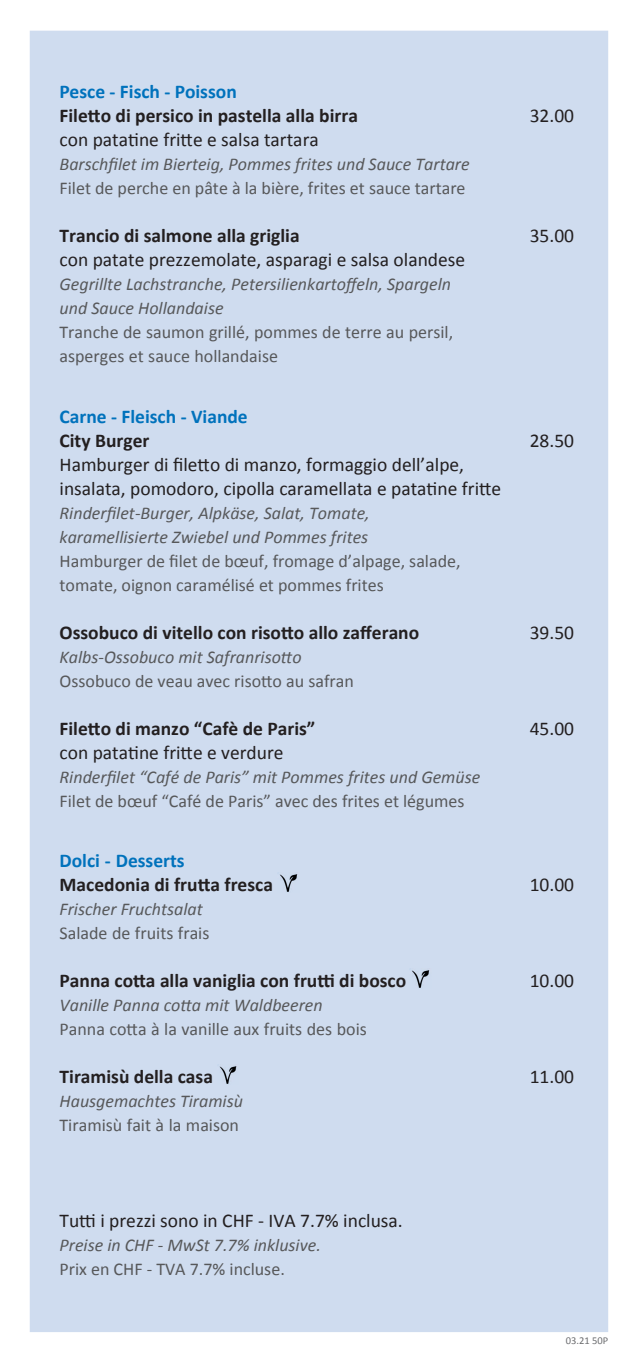
<style>
.page{position:relative;width:638px;height:1361px;background:#fff}
.page>*{position:absolute;margin:0;border:0;box-sizing:border-box;transform-origin:0 0}
.t1{font:19.5px/24px "Calibri";color:#231f20}
.t2{font:700 19.5px "Calibri";color:#231f20}
.t3{font:700 19.5px "Calibri";color:#0072bc}
.t4{font:18px/24px "Calibri";color:#57585a}
.t5{font:italic 18px/24px "Calibri";color:#57585a}
.t6{font:10.5px "Calibri";color:#6c6d70}
</style>
<div class="page">
<div style="left:30px;top:31px;width:578px;height:1301px;background:#cfdcef"></div>
<img style="left:277px;top:872px;width:22px;height:21px">
<img style="left:409px;top:968px;width:22px;height:21px">
<img style="left:217px;top:1064px;width:22px;height:21px">
<p class="t3" style="left:60px;top:78px;width:179px">Pesce - Fisch - Poisson</p>
<p class="t2" style="left:60px;top:102px;width:300px">Filetto di persico in pastella alla birra</p>
<p class="t1" style="left:530px;top:103px;width:46px">32.00</p>
<p class="t1" style="left:60px;top:127px;width:261px">con patatine fritte e salsa tartara</p>
<p class="t5" style="left:60px;top:152px;width:412px">Barschfilet im Bierteig, Pommes frites und Sauce Tartare</p>
<p class="t4" style="left:60px;top:176px;width:407px">Filet de perche en pâte à la bière, frites et sauce tartare</p>
<p class="t2" style="left:60px;top:222px;width:242px">Trancio di salmone alla griglia</p>
<p class="t1" style="left:530px;top:223px;width:46px">35.00</p>
<p class="t1" style="left:60px;top:247px;width:407px">con patate prezzemolate, asparagi e salsa olandese</p>
<p class="t5" style="left:60px;top:272px;width:393px">Gegrillte Lachstranche, Petersilienkartoffeln, Spargeln und Sauce Hollandaise</p>
<p class="t4" style="left:60px;top:320px;width:395px">Tranche de saumon grillé, pommes de terre au persil, asperges et sauce hollandaise</p>
<p class="t3" style="left:60px;top:402px;width:190px">Carne - Fleisch - Viande</p>
<p class="t2" style="left:60px;top:426px;width:91px">City Burger</p>
<p class="t1" style="left:530px;top:427px;width:46px">28.50</p>
<p class="t1" style="left:60px;top:451px;width:443px">Hamburger di filetto di manzo, formaggio dell’alpe, insalata, pomodoro, cipolla caramellata e patatine fritte</p>
<p class="t5" style="left:60px;top:500px;width:312px">Rinderfilet-Burger, Alpkäse, Salat, Tomate, karamellisierte Zwiebel und Pommes frites</p>
<p class="t4" style="left:60px;top:548px;width:402px">Hamburger de filet de bœuf, fromage d’alpage, salade, tomate, oignon caramélisé et pommes frites</p>
<p class="t2" style="left:60px;top:618px;width:361px">Ossobuco di vitello con risotto allo zafferano</p>
<p class="t1" style="left:530px;top:619px;width:46px">39.50</p>
<p class="t5" style="left:60px;top:644px;width:244px">Kalbs-Ossobuco mit Safranrisotto</p>
<p class="t4" style="left:60px;top:668px;width:296px">Ossobuco de veau avec risotto au safran</p>
<p class="t2" style="left:60px;top:714px;width:257px">Filetto di manzo “Cafè de Paris”</p>
<p class="t1" style="left:530px;top:715px;width:46px">45.00</p>
<p class="t1" style="left:60px;top:739px;width:226px">con patatine fritte e verdure</p>
<p class="t5" style="left:60px;top:764px;width:422px">Rinderfilet “Café de Paris” mit Pommes frites und Gemüse</p>
<p class="t4" style="left:60px;top:788px;width:406px">Filet de bœuf “Café de Paris” avec des frites et légumes</p>
<p class="t3" style="left:60px;top:846px;width:127px">Dolci - Desserts</p>
<p class="t2" style="left:60px;top:870px;width:215px">Macedonia di frutta fresca</p>
<p class="t1" style="left:530px;top:871px;width:46px">10.00</p>
<p class="t5" style="left:60px;top:896px;width:145px">Frischer Fruchtsalat</p>
<p class="t4" style="left:60px;top:920px;width:151px">Salade de fruits frais</p>
<p class="t2" style="left:60px;top:966px;width:348px">Panna cotta alla vaniglia con frutti di bosco</p>
<p class="t1" style="left:530px;top:967px;width:46px">10.00</p>
<p class="t5" style="left:60px;top:992px;width:265px">Vanille Panna cotta mit Waldbeeren</p>
<p class="t4" style="left:60px;top:1016px;width:309px">Panna cotta à la vanille aux fruits des bois</p>
<p class="t2" style="left:60px;top:1062px;width:155px">Tiramisù della casa</p>
<p class="t1" style="left:530px;top:1063px;width:46px">11.00</p>
<p class="t5" style="left:60px;top:1088px;width:185px">Hausgemachtes Tiramisù</p>
<p class="t4" style="left:60px;top:1112px;width:181px">Tiramisù fait à la maison</p>
<p class="t1" style="left:60px;top:1207px;width:345px">Tutti i prezzi sono in CHF - IVA 7.7% inclusa.</p>
<p class="t5" style="left:60px;top:1232px;width:263px">Preise in CHF - MwSt 7.7% inklusive.</p>
<p class="t4" style="left:60px;top:1256px;width:227px">Prix en CHF - TVA 7.7% incluse.</p>
<p class="t6" style="left:566px;top:1333px;width:44px">03.21 50P</p>
</div>
